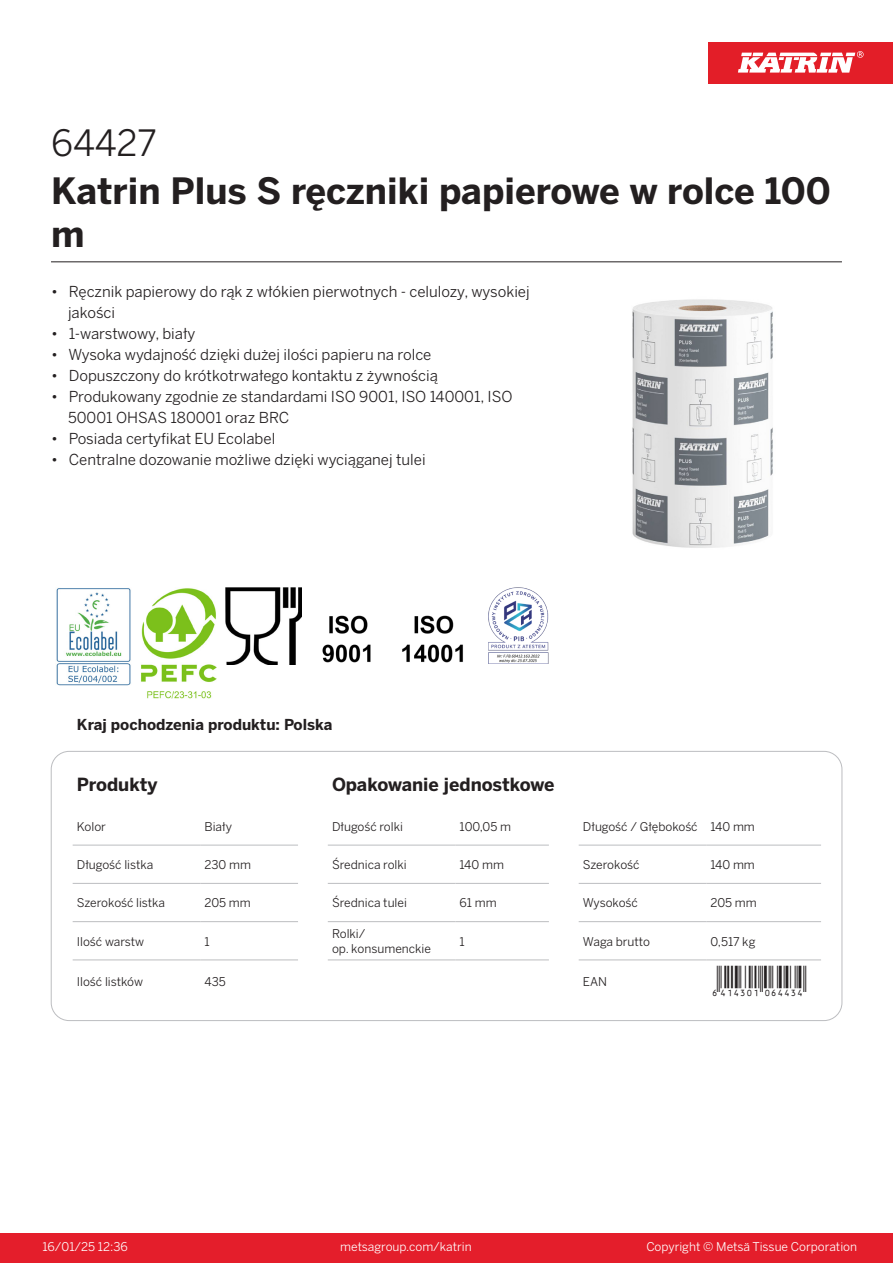
<style>
.page{position:relative;width:893px;height:1263px;background:#fff}
.page>*{position:absolute;margin:0;border:0;box-sizing:border-box;transform-origin:0 0}
.Product_Name{font:700 36px/43.2px "Benton Sans";color:#231f20}
.External_material_co{font:36px "Benton Sans";color:#231f20}
.T_EAN{font:30px "Viisas EAN Matala";color:#231f20}
.T_TableHeader{font:700 18px "Benton Sans";letter-spacing:-.005em;color:#231f20}
.MarketingBullets{font:15px/21px "Benton Sans";color:#231f20}
.Country_of_Origin{font:700 15px "Benton Sans";color:#231f20}
.T_TableBody{font:12px "Benton Sans";color:#231f20}
.t1{font:12px "Benton Sans";color:#fff}
</style>
<div class="page">
<div style="left:0;top:1233px;width:893px;height:30px;background:#e41e2b"></div>
<div style="left:708px;top:43px;width:185px;height:41px;background:#e31e28"></div>
<svg style="left:738px;top:51px;width:126px;height:22px"></svg>
<hr style="left:73px;top:845px;width:127px;height:1px;background:#bcbdc0">
<hr style="left:200px;top:845px;width:98px;height:1px;background:#bcbdc0">
<hr style="left:328px;top:845px;width:127px;height:1px;background:#bcbdc0">
<hr style="left:455px;top:845px;width:94px;height:1px;background:#bcbdc0">
<hr style="left:579px;top:845px;width:127px;height:1px;background:#bcbdc0">
<hr style="left:706px;top:845px;width:115px;height:1px;background:#bcbdc0">
<hr style="left:73px;top:883px;width:127px;height:1px;background:#bcbdc0">
<hr style="left:200px;top:883px;width:98px;height:1px;background:#bcbdc0">
<hr style="left:328px;top:883px;width:127px;height:1px;background:#bcbdc0">
<hr style="left:455px;top:883px;width:94px;height:1px;background:#bcbdc0">
<hr style="left:579px;top:883px;width:127px;height:1px;background:#bcbdc0">
<hr style="left:706px;top:883px;width:115px;height:1px;background:#bcbdc0">
<hr style="left:73px;top:921px;width:127px;height:1px;background:#bcbdc0">
<hr style="left:200px;top:921px;width:98px;height:1px;background:#bcbdc0">
<hr style="left:328px;top:921px;width:127px;height:1px;background:#bcbdc0">
<hr style="left:455px;top:921px;width:94px;height:1px;background:#bcbdc0">
<hr style="left:579px;top:921px;width:127px;height:1px;background:#bcbdc0">
<hr style="left:706px;top:921px;width:115px;height:1px;background:#bcbdc0">
<hr style="left:73px;top:960px;width:127px;height:1px;background:#bcbdc0">
<hr style="left:200px;top:960px;width:98px;height:1px;background:#bcbdc0">
<hr style="left:328px;top:960px;width:127px;height:1px;background:#bcbdc0">
<hr style="left:455px;top:960px;width:94px;height:1px;background:#bcbdc0">
<hr style="left:579px;top:960px;width:127px;height:1px;background:#bcbdc0">
<hr style="left:706px;top:960px;width:115px;height:1px;background:#bcbdc0">
<img style="left:632px;top:299px;width:141px;height:249px">
<img style="left:56px;top:588px;width:75px;height:98px">
<img style="left:141px;top:588px;width:76px;height:111px">
<img style="left:225px;top:587px;width:77px;height:77px">
<img style="left:322px;top:615px;width:49px;height:48px">
<img style="left:402px;top:615px;width:61px;height:48px">
<img style="left:488px;top:587px;width:61px;height:77px">
<hr style="left:51px;top:261px;width:791px;height:1px;background:#231f20">
<p class="External_material_co" style="left:51px;top:121px;width:107px">64427</p>
<p class="Product_Name" style="left:51px;top:170px;width:781px">Katrin Plus S ręczniki papierowe w rolce 100 m</p>
<p class="MarketingBullets" style="left:68px;top:281px;width:463px;text-indent:-17px">• Ręcznik papierowy do rąk z włókien pierwotnych - celulozy, wysokiej jakości</p>
<p class="MarketingBullets" style="left:51px;top:323px;width:146px">• 1-warstwowy, biały</p>
<p class="MarketingBullets" style="left:51px;top:344px;width:382px">• Wysoka wydajność dzięki dużej ilości papieru na rolce</p>
<p class="MarketingBullets" style="left:51px;top:365px;width:388px">• Dopuszczony do krótkotrwałego kontaktu z żywnością</p>
<p class="MarketingBullets" style="left:68px;top:386px;width:446px;text-indent:-17px">• Produkowany zgodnie ze standardami ISO 9001, ISO 140001, ISO<br>50001 OHSAS 180001 oraz BRC</p>
<p class="MarketingBullets" style="left:51px;top:428px;width:226px">• Posiada certyfikat EU Ecolabel</p>
<p class="MarketingBullets" style="left:51px;top:449px;width:376px">• Centralne dozowanie możliwe dzięki wyciąganej tulei</p>
<p class="Country_of_Origin" style="left:77px;top:715px;width:257px">Kraj pochodzenia produktu: Polska</p>
<p class="T_TableHeader" style="left:77px;top:773px;width:82px">Produkty</p>
<p class="T_TableHeader" style="left:332px;top:773px;width:224px">Opakowanie jednostkowe</p>
<p class="T_TableBody" style="left:77px;top:819px;width:31px">Kolor</p>
<p class="T_TableBody" style="left:204px;top:819px;width:29px">Biały</p>
<p class="T_TableBody" style="left:332px;top:819px;width:72px">Długość rolki</p>
<p class="T_TableBody" style="left:460px;top:819px;width:53px">100,05 m</p>
<p class="T_TableBody" style="left:583px;top:819px;width:116px">Długość / Głębokość</p>
<p class="T_TableBody" style="left:710px;top:819px;width:46px">140 mm</p>
<p class="T_TableBody" style="left:77px;top:857px;width:78px">Długość listka</p>
<p class="T_TableBody" style="left:204px;top:857px;width:48px">230 mm</p>
<p class="T_TableBody" style="left:332px;top:857px;width:76px">Średnica rolki</p>
<p class="T_TableBody" style="left:460px;top:857px;width:46px">140 mm</p>
<p class="T_TableBody" style="left:583px;top:857px;width:58px">Szerokość</p>
<p class="T_TableBody" style="left:710px;top:857px;width:46px">140 mm</p>
<p class="T_TableBody" style="left:77px;top:896px;width:90px">Szerokość listka</p>
<p class="T_TableBody" style="left:204px;top:896px;width:48px">205 mm</p>
<p class="T_TableBody" style="left:332px;top:896px;width:76px">Średnica tulei</p>
<p class="T_TableBody" style="left:460px;top:896px;width:39px">61 mm</p>
<p class="T_TableBody" style="left:583px;top:896px;width:56px">Wysokość</p>
<p class="T_TableBody" style="left:710px;top:896px;width:48px">205 mm</p>
<p class="T_TableBody" style="left:77px;top:934px;width:69px">Ilość warstw</p>
<p class="T_TableBody" style="left:204px;top:934px;width:7px">1</p>
<p class="T_TableBody" style="left:332px;top:927px;width:35px">Rolki/</p>
<p class="T_TableBody" style="left:332px;top:941px;width:100px">op. konsumenckie</p>
<p class="T_TableBody" style="left:460px;top:934px;width:7px">1</p>
<p class="T_TableBody" style="left:583px;top:934px;width:69px">Waga brutto</p>
<p class="T_TableBody" style="left:710px;top:934px;width:46px">0,517 kg</p>
<p class="T_TableBody" style="left:77px;top:974px;width:68px">Ilość listków</p>
<p class="T_TableBody" style="left:204px;top:974px;width:23px">435</p>
<p class="T_TableBody" style="left:583px;top:974px;width:26px">EAN</p>
<p class="T_EAN" style="left:710px;top:966px;width:97px">*6414301064434*</p>
<p class="t1" style="left:43px;top:1239px;width:87px">16/01/25 12:36</p>
<p class="t1" style="left:340px;top:1239px;width:133px">metsagroup.com/katrin</p>
<p class="t1" style="left:646px;top:1239px;width:212px">Copyright © Metsä Tissue Corporation</p>
</div>
